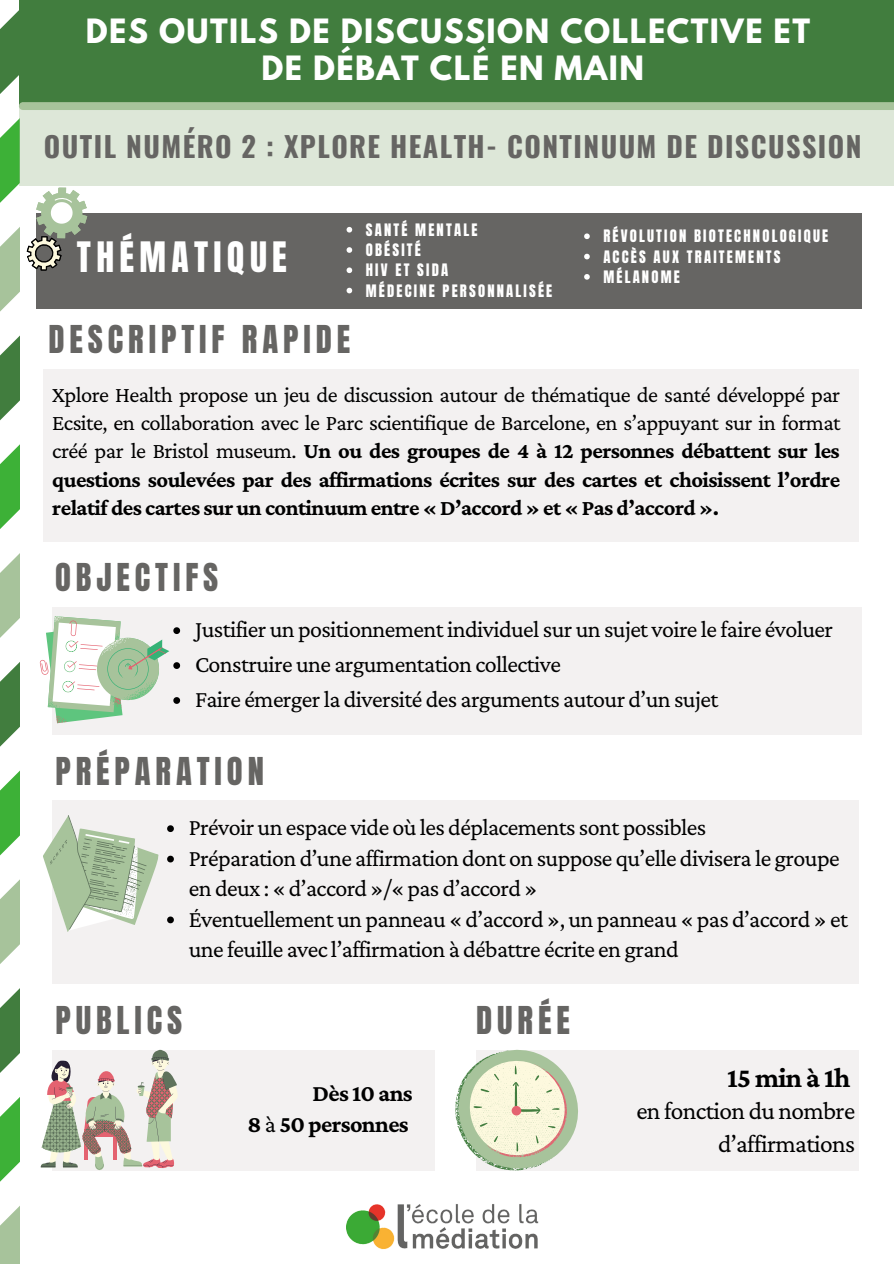
<style>
.page{position:relative;width:894px;height:1264px;background:#fff}
.page>*{position:absolute;margin:0;border:0;box-sizing:border-box;transform-origin:0 0}
.t1{font:35.7px "Anton";letter-spacing:.15em;color:#fff}
.t2{font:32.7px "Anton";letter-spacing:.15em;color:#666563}
.t3{font:700 29.7px "League Spartan";letter-spacing:.05em;color:#fff}
.t4{font:700 28.35px "Crimson Pro";letter-spacing:-.025em;color:#000}
.t5{font:700 28.2px "Oswald";letter-spacing:.05em;color:#666563}
.t6{font:25.35px/32.7px "Crimson Pro";letter-spacing:-.025em;color:#000;text-align:right}
.t7{font:24px/30.5px "Crimson Pro";letter-spacing:-.025em;color:#000}
.t8{font:700 24px "Crimson Pro";letter-spacing:-.025em;color:#000}
.t9{font:700 22.5px/28.2px "Crimson Pro";letter-spacing:-.025em;color:#000;text-align:justify}
.t10{font:14.55px "Anton";letter-spacing:.15em;color:#fff}
.s1{font-weight:400}
</style>
<div class="page">
<svg style="left:0;top:297px;width:20px;height:966px"></svg>
<img style="left:346px;top:1204px;width:193px;height:46px">
<div style="left:43px;top:369px;width:815px;height:172px;background:#f3f1f1"></div>
<div style="left:52px;top:800px;width:805px;height:184px;background:#f3f1f1"></div>
<svg style="left:167px;top:825px;width:7px;height:7px"></svg>
<svg style="left:167px;top:855px;width:7px;height:7px"></svg>
<svg style="left:167px;top:916px;width:7px;height:7px"></svg>
<div style="left:52px;top:607px;width:809px;height:128px;background:#f3f1f1"></div>
<div style="left:476px;top:1049px;width:382px;height:121px;background:#f3f1f1"></div>
<svg style="left:455px;top:1049px;width:123px;height:121px"></svg>
<div style="left:52px;top:1049px;width:382px;height:121px;background:#f3f1f1"></div>
<svg style="left:40px;top:1049px;width:138px;height:121px"></svg>
<svg style="left:43px;top:815px;width:116px;height:117px"></svg>
<svg style="left:40px;top:616px;width:140px;height:107px"></svg>
<div style="left:19px;top:0;width:874px;height:105px;background:#417d3e"></div>
<div style="left:19px;top:105px;width:874px;height:80px;background:#dde7d8"></div>
<div style="left:23px;top:102px;width:870px;height:8px;background:#a7c39b"></div>
<div style="left:36px;top:213px;width:825px;height:96px;background:#666563"></div>
<svg style="left:346px;top:227px;width:6px;height:5px"></svg>
<svg style="left:346px;top:247px;width:6px;height:6px"></svg>
<svg style="left:346px;top:267px;width:6px;height:6px"></svg>
<svg style="left:346px;top:288px;width:6px;height:5px"></svg>
<svg style="left:22px;top:185px;width:72px;height:86px"></svg>
<svg style="left:584px;top:233px;width:5px;height:6px"></svg>
<svg style="left:584px;top:254px;width:5px;height:5px"></svg>
<svg style="left:584px;top:274px;width:5px;height:6px"></svg>
<p class="t3" style="left:86px;top:16px;width:725px">DES OUTILS DE DISCUSSION COLLECTIVE ET</p>
<p class="t3" style="left:261px;top:53px;width:384px">DE DÉBAT CLÉ EN MAIN</p>
<p class="t5" style="left:44px;top:124px;width:818px">OUTIL NUMÉRO 2 : XPLORE HEALTH- CONTINUUM DE DISCUSSION</p>
<p class="t10" style="left:365px;top:219px;width:113px">SANTÉ MENTALE</p>
<p class="t10" style="left:365px;top:240px;width:57px">OBÉSITÉ</p>
<p class="t10" style="left:365px;top:260px;width:84px">HIV ET SIDA</p>
<p class="t10" style="left:365px;top:280px;width:188px">MÉDECINE PERSONNALISÉE</p>
<p class="t1" style="left:77px;top:231px;width:211px">THÉMATIQUE</p>
<p class="t10" style="left:603px;top:226px;width:226px">RÉVOLUTION BIOTECHNOLOGIQUE</p>
<p class="t10" style="left:603px;top:246px;width:179px">ACCÈS AUX TRAITEMENTS</p>
<p class="t10" style="left:603px;top:266px;width:78px">MÉLANOME</p>
<p class="t2" style="left:49px;top:315px;width:303px">DESCRIPTIF RAPIDE</p>
<p class="t9" style="left:52px;top:380px;width:789px"><span class="s1">Xplore Health propose un jeu de discussion autour de thématique de santé développé par Ecsite, en collaboration avec le Parc scientifique de Barcelone, en s’appuyant sur in format créé par le Bristol museum.</span> Un ou des groupes de 4 à 12 personnes débattent sur les questions soulevées par des affirmations écrites sur des cartes et choisissent l’ordre relatif des cartes sur un continuum entre « D’accord » et « Pas d’accord ».</p>
<p class="t2" style="left:55px;top:554px;width:165px">OBJECTIFS</p>
<p class="t7" style="left:195px;top:614px;width:639px">Justifier un positionnement individuel sur un sujet voire le faire évoluer</p>
<p class="t7" style="left:195px;top:649px;width:367px">Construire une argumentation collective</p>
<p class="t7" style="left:195px;top:684px;width:524px">Faire émerger la diversité des arguments autour d’un sujet</p>
<p class="t2" style="left:55px;top:747px;width:210px">PRÉPARATION</p>
<p class="t7" style="left:189px;top:812px;width:518px">Prévoir un espace vide où les déplacements sont possibles</p>
<p class="t7" style="left:189px;top:842px;width:652px">Préparation d’une affirmation dont on suppose qu’elle divisera le groupe en deux : « d’accord »/« pas d’accord »</p>
<p class="t7" style="left:189px;top:903px;width:660px">Éventuellement un panneau « d’accord », un panneau « pas d’accord » et une feuille avec l’affirmation à débattre écrite en grand</p>
<p class="t2" style="left:55px;top:996px;width:128px">PUBLICS</p>
<p class="t8" style="left:312px;top:1079px;width:102px">Dès 10 ans</p>
<p class="t8" style="left:247px;top:1110px;width:163px">8 <span class="s1">à</span> 50 personnes</p>
<p class="t2" style="left:476px;top:996px;width:95px">DURÉE</p>
<p class="t4" style="left:727px;top:1061px;width:125px">15 min à 1h</p>
<p class="t6" style="left:636px;top:1094px;width:220px">en fonction du nombre d’affirmations</p>
</div>
